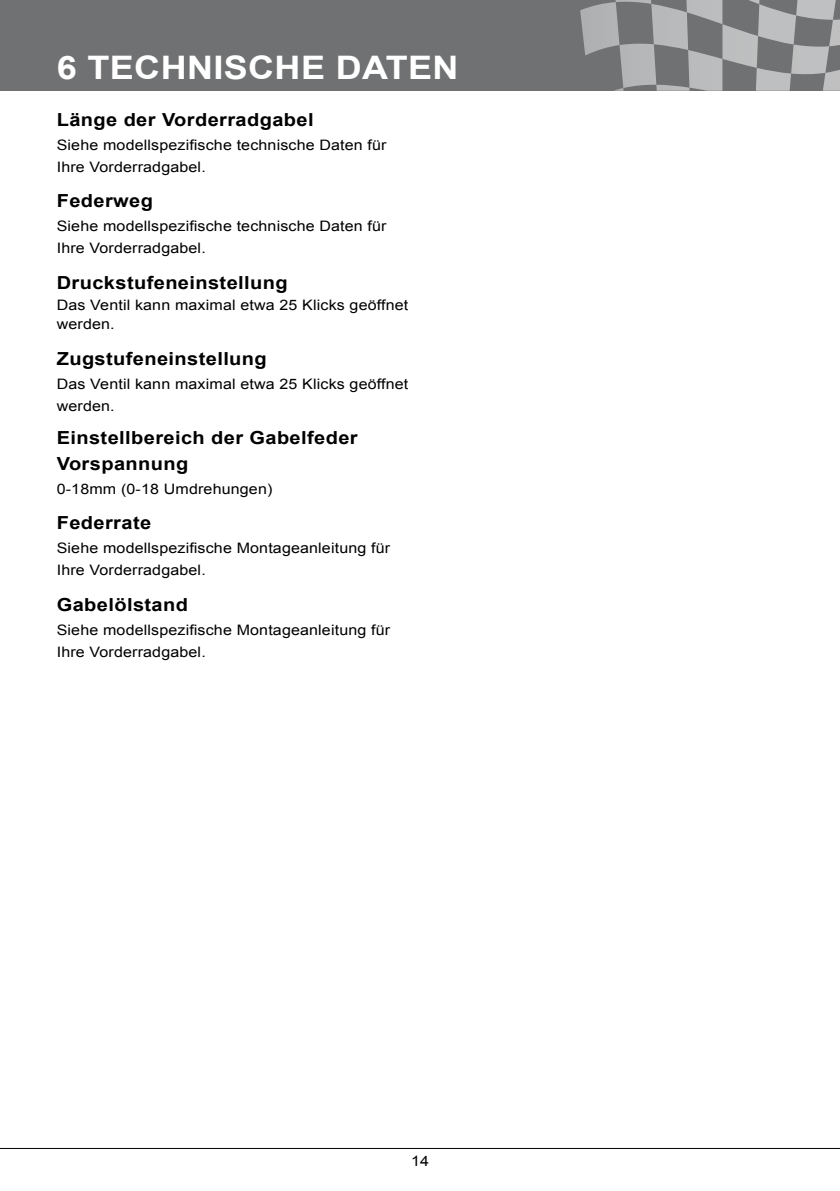
<style>
.page{position:relative;width:840px;height:1191px;background:#fff}
.page>*{position:absolute;margin:0;border:0;box-sizing:border-box;transform-origin:0 0}
.t1{font:700 32.4px "Arial";letter-spacing:.01em;color:#fff;scale:1.11 1}
.t2{font:700 18px/26px "Arial";letter-spacing:.02em;color:#000;scale:1.11 1}
.t3{font:14.4px/22px "Arial";letter-spacing:.01em;color:#000;scale:1.11 1}
</style>
<div class="page">
<div style="left:0;top:0;width:839px;height:91px;background:#707172"></div>
<svg style="left:580px;top:0;width:259px;height:91px"></svg>
<hr style="left:0;top:1148px;width:839px;height:1px;background:#000">
<h1 class="t1" style="left:57px;top:46px;width:363px">6 Technische Daten</h1>
<p class="t2" style="left:57px;top:107px;width:233px">Länge der Vorderradgabel</p>
<p class="t3" style="left:57px;top:134px;width:298px">Siehe modellspezifische technische Daten für<br>Ihre Vorderradgabel.</p>
<p class="t2" style="left:57px;top:189px;width:88px">Federweg</p>
<p class="t3" style="left:57px;top:215px;width:298px">Siehe modellspezifische technische Daten für<br>Ihre Vorderradgabel.</p>
<p class="t2" style="left:57px;top:270px;width:209px">Druckstufeneinstellung</p>
<p class="t3" style="left:57px;top:295px;width:318px;line-height:19.2px">Das Ventil kann maximal etwa 25 Klicks geöffnet werden.</p>
<p class="t2" style="left:57px;top:346px;width:191px">Zugstufeneinstellung</p>
<p class="t3" style="left:57px;top:372px;width:318px">Das Ventil kann maximal etwa 25 Klicks geöffnet werden.</p>
<p class="t2" style="left:57px;top:425px;width:272px">Einstellbereich der Gabelfeder<br>Vorspannung</p>
<p class="t3" style="left:57px;top:478px;width:196px">0-18mm (0-18 Umdrehungen)</p>
<p class="t2" style="left:57px;top:510px;width:86px">Federrate</p>
<p class="t3" style="left:57px;top:537px;width:302px">Siehe modellspezifische Montageanleitung für<br>Ihre Vorderradgabel.</p>
<p class="t2" style="left:57px;top:592px;width:120px">Gabelölstand</p>
<p class="t3" style="left:57px;top:618px;width:302px">Siehe modellspezifische Montageanleitung für<br>Ihre Vorderradgabel.</p>
<p class="t3" style="left:411px;top:1149px;width:18px">14</p>
</div>
